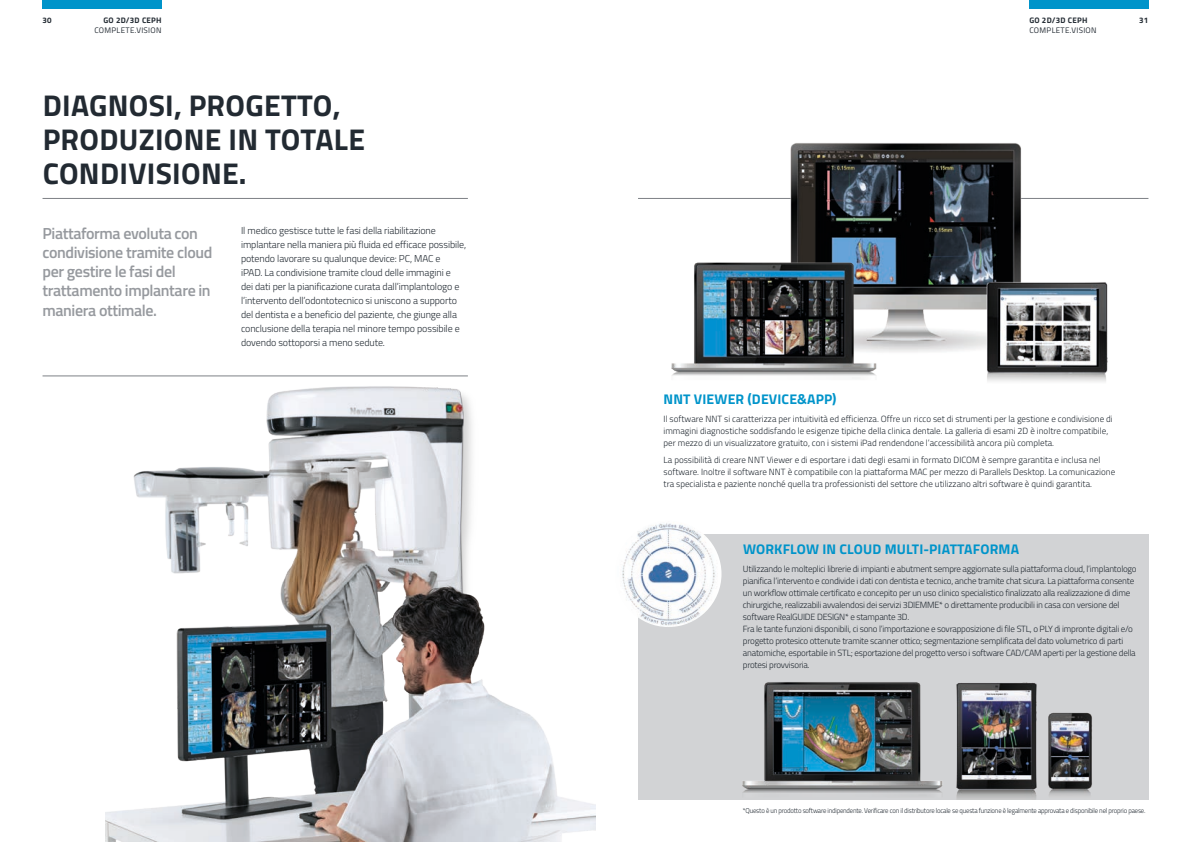
<style>
.page{position:relative;width:1191px;height:842px;background:#fff}
.page>*{position:absolute;margin:0;border:0;box-sizing:border-box;transform-origin:0 0}
.t1{font:700 30px/34px "Titillium";letter-spacing:.01em;color:#222a32}
.t2{font:600 16px/19.2px "Titillium";letter-spacing:-.025em;color:#96999e}
.t3{font:700 14px "Titillium";letter-spacing:.01em;color:#0094ca}
.t4{font:300 10px/14px "Titillium";letter-spacing:-.01em;color:#222a32}
.t5{font:300 9px/12px "Titillium";letter-spacing:-.025em;color:#222a32}
.t6{font:300 9px/12px "Titillium";color:#222a32}
.t7{font:8px "Titillium";letter-spacing:.04em;color:#222a32}
.t8{font:700 8px "Titillium";letter-spacing:.03em;color:#222a32}
.t9{font:300 7px "Titillium";letter-spacing:-.025em;color:#222a32;scale:.95 1}
</style>
<div class="page">
<div style="left:1029px;top:0;width:119px;height:9px;background:#0094ca"></div>
<hr style="left:43px;top:198px;width:425px;height:1px;background:#7d8186">
<div style="left:43px;top:0;width:119px;height:9px;background:#0094ca"></div>
<hr style="left:638px;top:198px;width:510px;height:1px;background:#7d8186">
<hr style="left:43px;top:376px;width:425px;height:1px;background:#7d8186">
<img style="left:106px;top:376px;width:489px;height:466px">
<div style="left:638px;top:534px;width:510px;height:265px;background:#d2d3d5"></div>
<img style="left:790px;top:143px;width:232px;height:209px">
<img style="left:671px;top:252px;width:210px;height:127px">
<img style="left:965px;top:251px;width:143px;height:131px">
<img style="left:742px;top:682px;width:201px;height:111px">
<img style="left:956px;top:682px;width:81px;height:117px">
<img style="left:1048px;top:712px;width:44px;height:84px">
<img style="left:615px;top:521px;width:106px;height:106px;border-radius:53px">
<p class="t8" style="left:43px;top:14px;width:11px">30</p>
<p class="t8" style="left:103px;top:14px;width:60px">GO 2D/3D CEPH</p>
<p class="t8" style="left:1139px;top:14px;width:11px">31</p>
<p class="t7" style="left:94px;top:24px;width:69px">COMPLETE.VISION</p>
<p class="t8" style="left:1029px;top:14px;width:60px">GO 2D/3D CEPH</p>
<p class="t7" style="left:1029px;top:24px;width:69px">COMPLETE.VISION</p>
<h1 class="t1" style="left:43px;top:87px;width:324px">DIAGNOSI, PROGETTO,<br>PRODUZIONE IN TOTALE<br>CONDIVISIONE.</h1>
<h2 class="t2" style="left:43px;top:223px;width:171px">Piattaforma evoluta con condivisione tramite cloud per gestire le fasi del trattamento implantare in maniera ottimale.</h2>
<p class="t4" style="left:241px;top:223px;width:227px">Il medico gestisce tutte le fasi della riabilitazione implantare nella maniera più fluida ed efficace possibile, potendo lavorare su qualunque device: PC, MAC e<br>iPAD. La condivisione tramite cloud delle immagini e<br>dei dati per la pianificazione curata dall’implantologo e l’intervento dell’odontotecnico si uniscono a supporto del dentista e a beneficio del paziente, che giunge alla conclusione della terapia nel minore tempo possibile e dovendo sottoporsi a meno sedute.</p>
<h3 class="t3" style="left:663px;top:388px;width:174px">NNT VIEWER (DEVICE&amp;APP)</h3>
<p class="t6" style="left:663px;top:412px;width:451px">Il software NNT si caratterizza per intuitività ed efficienza. Offre un ricco set di strumenti per la gestione e condivisione di immagini diagnostiche soddisfando le esigenze tipiche della clinica dentale. La galleria di esami 2D è inoltre compatibile, per mezzo di un visualizzatore gratuito, con i sistemi iPad rendendone l’accessibilità ancora più completa.</p>
<p class="t6" style="left:663px;top:454px;width:453px">La possibilità di creare NNT Viewer e di esportare i dati degli esami in formato DICOM è sempre garantita e inclusa nel software. Inoltre il software NNT è compatibile con la piattaforma MAC per mezzo di Parallels Desktop. La comunicazione tra specialista e paziente nonché quella tra professionisti del settore che utilizzano altri software è quindi garantita.</p>
<h3 class="t3" style="left:743px;top:538px;width:277px">WORKFLOW IN CLOUD MULTI-PIATTAFORMA</h3>
<p class="t5" style="left:743px;top:562px;width:395px">Utilizzando le molteplici librerie di impianti e abutment sempre aggiornate sulla piattaforma cloud, l’implantologo pianifica l’intervento e condivide i dati con dentista e tecnico, anche tramite chat sicura. La piattaforma consente un workflow ottimale certificato e concepito per un uso clinico specialistico finalizzato alla realizzazione di dime chirurgiche, realizzabili avvalendosi dei servizi 3DIEMME* o direttamente producibili in casa con versione del software RealGUIDE DESIGN* e stampante 3D.<br>Fra le tante funzioni disponibili, ci sono l’importazione e sovrapposizione di file STL, o PLY di impronte digitali e/o progetto protesico ottenute tramite scanner ottico; segmentazione semplificata del dato volumetrico di parti anatomiche, esportabile in STL; esportazione del progetto verso i software CAD/CAM aperti per la gestione della protesi provvisoria.</p>
<p class="t9" style="left:743px;top:806px;width:425px">*Questo è un prodotto software indipendente. Verificare con il distributore locale se questa funzione è legalmente approvata e disponibile nel proprio paese.</p>
</div>
